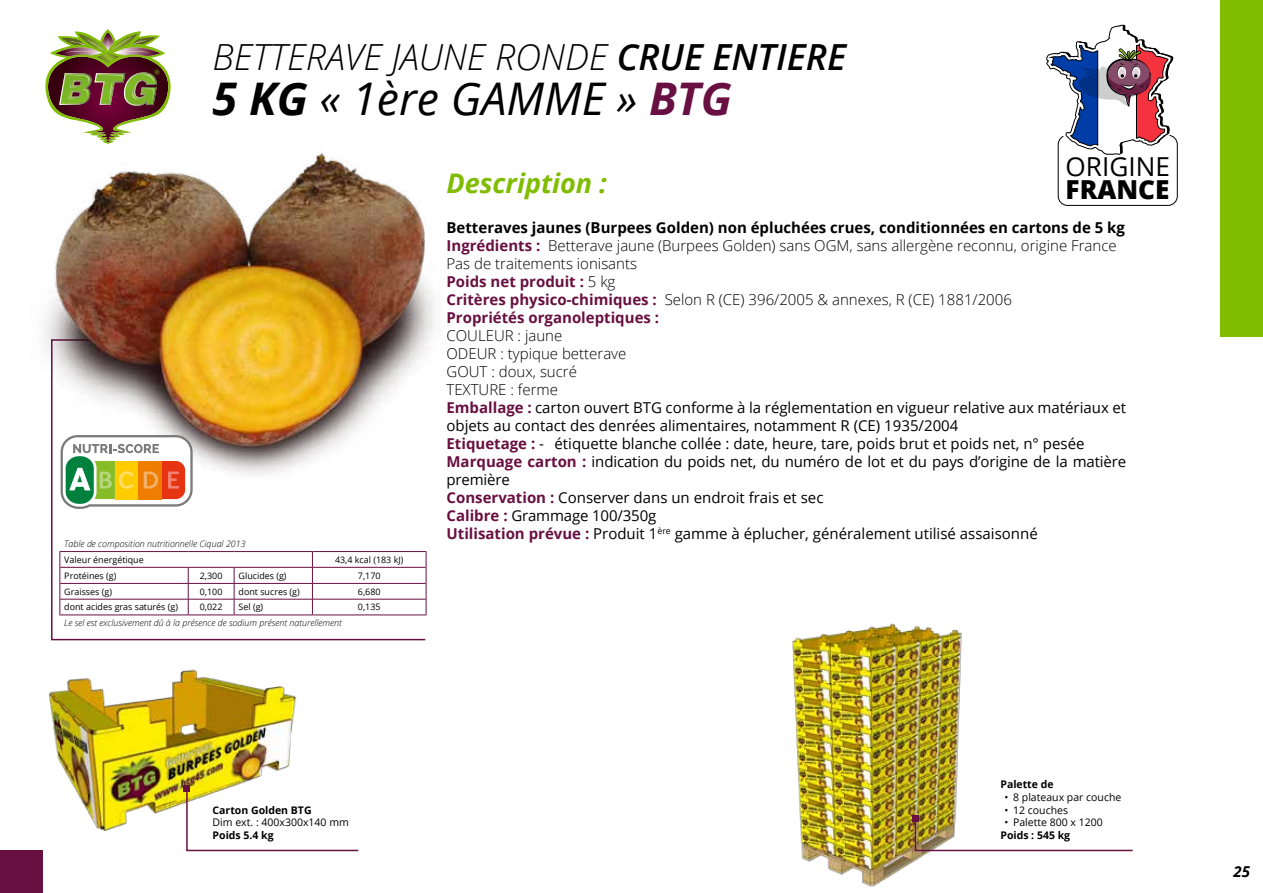
<style>
.page{position:relative;width:1263px;height:893px;background:#fff}
.page>*{position:absolute;margin:0;border:0;box-sizing:border-box;transform-origin:0 0}
.t1{font:italic 45px "Open Sans";color:#000}
.t2{font:italic 300 36px "Open Sans";color:#000}
.t3{font:italic 700 27px "Open Sans";color:#80bc00}
.t4{font:26.1px "Open Sans";color:#000}
.t5{font:800 26.1px "Open Sans";color:#000}
.t6{font:15px/18px "Open Sans";color:#000}
.t7{font:300 15px/18px "Open Sans";color:#000}
.t8{font:italic 700 15px "Open Sans";color:#000}
.t9{font:10.5px "Open Sans";color:#000}
.t10{font:700 10.5px "Open Sans";color:#000}
.t11{font:9px "Open Sans";color:#000}
.t12{font:italic 300 9px "Open Sans";color:#000}
.s1{font-weight:600}
.s2{font-weight:700}
.s3{font-weight:700;color:#681041}
.s4{font-weight:300}
</style>
<div class="page">
<svg style="left:45px;top:29px;width:126px;height:111px"></svg>
<div style="left:1220px;top:0;width:43px;height:337px;background:#80bc00"></div>
<div style="left:0;top:850px;width:43px;height:43px;background:#681041"></div>
<img style="left:49px;top:669px;width:248px;height:162px">
<img style="left:792px;top:623px;width:170px;height:264px">
<svg style="left:184px;top:786px;width:175px;height:66px"></svg>
<svg style="left:912px;top:815px;width:221px;height:37px"></svg>
<svg style="left:51px;top:512px;width:376px;height:129px"></svg>
<hr style="left:60px;top:551px;width:128px;height:1px;background:#681041">
<hr style="left:188px;top:551px;width:46px;height:1px;background:#681041">
<hr style="left:234px;top:551px;width:78px;height:1px;background:#681041">
<hr style="left:312px;top:551px;width:114px;height:1px;background:#681041">
<svg style="left:60px;top:552px;width:1px;height:63px"></svg>
<svg style="left:188px;top:568px;width:1px;height:47px"></svg>
<svg style="left:234px;top:568px;width:1px;height:47px"></svg>
<svg style="left:312px;top:552px;width:1px;height:63px"></svg>
<svg style="left:426px;top:552px;width:1px;height:63px"></svg>
<hr style="left:60px;top:615px;width:128px;height:1px;background:#681041">
<hr style="left:188px;top:615px;width:46px;height:1px;background:#681041">
<hr style="left:234px;top:615px;width:78px;height:1px;background:#681041">
<hr style="left:312px;top:615px;width:114px;height:1px;background:#681041">
<hr style="left:60px;top:567px;width:128px;height:1px;background:#681041">
<hr style="left:188px;top:567px;width:46px;height:1px;background:#681041">
<hr style="left:234px;top:567px;width:78px;height:1px;background:#681041">
<hr style="left:312px;top:567px;width:114px;height:1px;background:#681041">
<hr style="left:60px;top:583px;width:128px;height:1px;background:#681041">
<hr style="left:188px;top:583px;width:46px;height:1px;background:#681041">
<hr style="left:234px;top:583px;width:78px;height:1px;background:#681041">
<hr style="left:312px;top:583px;width:114px;height:1px;background:#681041">
<hr style="left:60px;top:599px;width:128px;height:1px;background:#681041">
<hr style="left:188px;top:599px;width:46px;height:1px;background:#681041">
<hr style="left:234px;top:599px;width:78px;height:1px;background:#681041">
<hr style="left:312px;top:599px;width:114px;height:1px;background:#681041">
<img style="left:44px;top:140px;width:391px;height:372px">
<svg style="left:61px;top:435px;width:132px;height:74px"></svg>
<div style="left:1058px;top:135px;width:119px;height:71px;border:1px solid #000;border-radius:9px"></div>
<svg style="left:1046px;top:24px;width:129px;height:164px"></svg>
<h2 class="t2" style="left:213px;top:32px;width:635px">BETTERAVE JAUNE RONDE <span class="s1">CRUE ENTIERE</span></h2>
<h1 class="t1" style="left:213px;top:68px;width:521px"><span class="s2">5 KG</span> « 1ère GAMME » <span class="s3">BTG</span></h1>
<p class="t12" style="left:64px;top:538px;width:183px">Table de composition nutritionnelle Ciqual 2013</p>
<p class="t11" style="left:64px;top:553px;width:81px">Valeur énergétique</p>
<p class="t11" style="left:335px;top:553px;width:70px">43,4 kcal (183 kJ)</p>
<p class="t11" style="left:64px;top:569px;width:54px">Protéines (g)</p>
<p class="t11" style="left:200px;top:569px;width:24px">2,300</p>
<p class="t11" style="left:239px;top:569px;width:49px">Glucides (g)</p>
<p class="t11" style="left:358px;top:569px;width:24px">7,170</p>
<p class="t11" style="left:64px;top:585px;width:49px">Graisses (g)</p>
<p class="t11" style="left:200px;top:585px;width:24px">0,100</p>
<p class="t11" style="left:239px;top:585px;width:63px">dont sucres (g)</p>
<p class="t11" style="left:358px;top:585px;width:24px">6,680</p>
<p class="t11" style="left:64px;top:601px;width:115px">dont acides gras saturés (g)</p>
<p class="t11" style="left:200px;top:601px;width:24px">0,022</p>
<p class="t11" style="left:239px;top:601px;width:26px">Sel (g)</p>
<p class="t11" style="left:358px;top:601px;width:24px">0,135</p>
<p class="t12" style="left:64px;top:617px;width:279px">Le sel est exclusivement dû à la présence de sodium présent naturellement</p>
<h3 class="t4" style="left:1065px;top:149px;width:106px">ORIGINE</h3>
<h3 class="t5" style="left:1065px;top:169px;width:105px">FRANCE</h3>
<h3 class="t3" style="left:446px;top:164px;width:162px">Description :</h3>
<p class="t7" style="left:446px;top:218px;width:680px"><span class="s2">Betteraves jaunes (Burpees Golden) non épluchées crues, conditionnées en cartons de 5 kg </span><span class="s3">Ingrédients :</span> Betterave jaune (Burpees Golden) sans OGM, sans allergène reconnu, origine France Pas de traitements ionisants<br><span class="s3">Poids net produit :</span> 5 kg<br><span class="s3">Critères physico-chimiques :</span> Selon R (CE) 396/2005 &amp; annexes, R (CE) 1881/2006<br><span class="s3">Propriétés organoleptiques :</span></p>
<p class="t6" style="left:446px;top:326px;width:681px"><span class="s4">COULEUR : jaune<br>ODEUR : typique betterave<br>GOUT : doux, sucré<br>TEXTURE : ferme<br></span><span class="s3">Emballage :</span> carton ouvert BTG conforme à la réglementation en vigueur relative aux matériaux et objets au contact des denrées alimentaires, notamment R (CE) 1935/2004<br><span class="s3">Etiquetage :</span> - étiquette blanche collée : date, heure, tare, poids brut et poids net, n° pesée <span class="s3">Marquage carton :</span> indication du poids net, du numéro de lot et du pays d’origine de la matière première<br><span class="s3">Conservation :</span> Conserver dans un endroit frais et sec<br><span class="s3">Calibre :</span> Grammage 100/350g<br><span class="s3">Utilisation prévue :</span> Produit 1<sup>ère</sup> gamme à éplucher, généralement utilisé assaisonné</p>
<p class="t10" style="left:213px;top:802px;width:101px">Carton Golden BTG</p>
<p class="t9" style="left:213px;top:815px;width:138px">Dim ext. : 400x300x140 mm</p>
<p class="t10" style="left:213px;top:827px;width:63px">Poids 5.4 kg</p>
<p class="t10" style="left:1000px;top:777px;width:55px">Palette de</p>
<p class="t9" style="left:1005px;top:790px;width:118px">• 8 plateaux par couche</p>
<p class="t9" style="left:1005px;top:802px;width:65px">• 12 couches</p>
<p class="t9" style="left:1005px;top:815px;width:100px">• Palette 800 x 1200</p>
<p class="t10" style="left:1000px;top:827px;width:71px">Poids : 545 kg</p>
<p class="t8" style="left:1233px;top:861px;width:18px">25</p>
</div>
